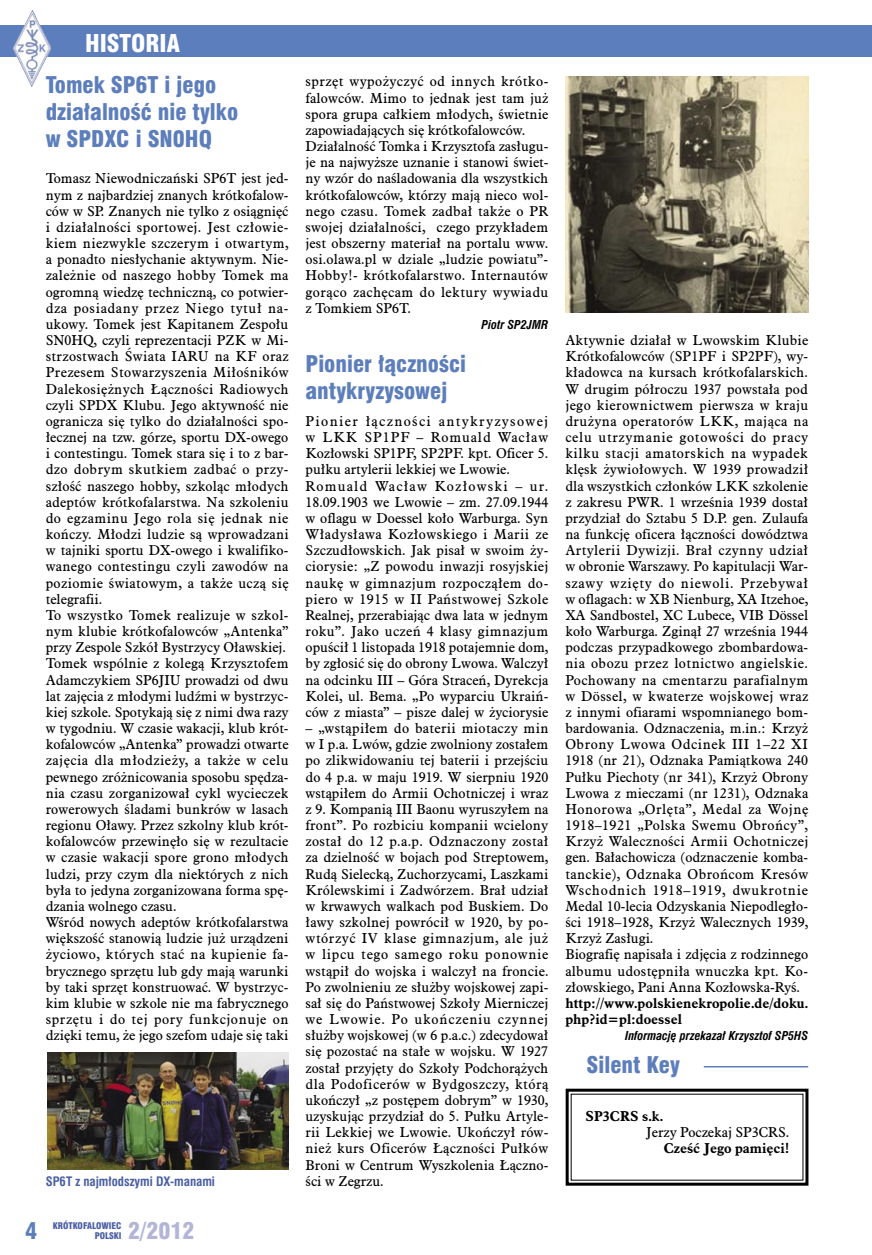
<style>
.page{position:relative;width:872px;height:1255px;background:#fff}
.page>*{position:absolute;margin:0;border:0;box-sizing:border-box;transform-origin:0 0}
.podpis{font:24px "Swis 721 Blk Cn EU";color:#fff}
.tyt1{font:22.5px/27px "Swis 721 Blk Cn EU";color:#5d7ebc}
.t1{font:22.5px "Swis 721 Blk Cn EU";color:#b2b5d7}
.body_bez_wciecia{font:12.75px/16.2px "Aldine 721 PL";color:#000;text-align:justify}
.body_bez_wciecia-2{font:700 12.75px/16.2px "Aldine 721 PL";letter-spacing:.01em;color:#000}
.body{font:12.75px/16.2px "Aldine 721 PL";color:#000;text-align:right}
.body-2{font:700 12.75px "Aldine 721 PL";color:#000}
.autor{font:italic 700 12px "Swis 721 Cn EU";color:#000}
.podpis-2{font:700 12px "Swis 721 Cn PL";color:#495ea4}
.t2{font:9px/10.2px "Swis 721 Blk Cn EU";color:#495ea4;text-align:right}
.s1{font-weight:700}
</style>
<div class="page">
<div style="left:0;top:25px;width:872px;height:32px;background:#5d7ebc"></div>
<img style="left:13px;top:10px;width:39px;height:77px">
<svg style="left:565px;top:1088px;width:244px;height:98px"></svg>
<hr style="left:704px;top:1065px;width:104px;height:2px;background:#5d7ebc">
<img style="left:47px;top:1052px;width:241px;height:117px">
<img style="left:565px;top:76px;width:243px;height:237px">
<p class="podpis" style="left:85px;top:28px;width:96px">HISTORIA</p>
<p class="tyt1" style="left:46px;top:73px;width:194px">Tomek SP6T i jego działalność nie tylko w SPDXC i SN0HQ</p>
<p class="body_bez_wciecia" style="left:46px;top:170px;width:244px">Tomasz Niewodniczański SP6T jest jed&shy;nym z najbardziej znanych krótkofalow&shy;ców w SP. Znanych nie tylko z osiągnięć i działalności sportowej. Jest człowie&shy;kiem niezwykle szczerym i otwartym, a ponadto niesłychanie aktywnym. Nie&shy;zależnie od naszego hobby Tomek ma ogromną wiedzę techniczną, co potwier&shy;dza posiadany przez Niego tytuł na&shy;ukowy. Tomek jest Kapitanem Zespołu SN0HQ, czyli reprezentacji PZK w Mi&shy;strzostwach Świata IARU na KF oraz Prezesem Stowarzyszenia Miłośników Dalekosiężnych Łączności Radiowych czyli SPDX Klubu. Jego aktywność nie ogranicza się tylko do działalności spo&shy;łecznej na tzw. górze, sportu DX-owego i contestingu. Tomek stara się i to z bar&shy;dzo dobrym skutkiem zadbać o przy&shy;szłość naszego hobby, szkoląc młodych adeptów krótkofalarstwa. Na szkoleniu do egzaminu Jego rola się jednak nie kończy. Młodzi ludzie są wprowadzani w tajniki sportu DX-owego i kwalifiko&shy;wanego contestingu czyli zawodów na poziomie światowym, a także uczą się telegrafii.</p>
<p class="body_bez_wciecia" style="left:46px;top:606px;width:244px">To wszystko Tomek realizuje w szkol&shy;nym klubie krótkofalowców „Antenka” przy Zespole Szkół Bystrzycy Oławskiej.</p>
<p class="body_bez_wciecia" style="left:46px;top:655px;width:244px">Tomek wspólnie z kolegą Krzysztofem Adamczykiem SP6JIU prowadzi od dwu lat zajęcia z młodymi ludźmi w bystrzyc&shy;kiej szkole. Spotykają się z nimi dwa razy w tygodniu. W czasie wakacji, klub krót&shy;kofalowców „Antenka” prowadzi otwarte zajęcia dla młodzieży, a także w celu pewnego zróżnicowania sposobu spędza&shy;nia czasu zorganizował cykl wycieczek rowerowych śladami bunkrów w lasach regionu Oławy. Przez szkolny klub krót&shy;kofalowców przewinęło się w rezultacie w czasie wakacji spore grono młodych ludzi, przy czym dla niektórych z nich była to jedyna zorganizowana forma spę&shy;dzania wolnego czasu.</p>
<p class="body_bez_wciecia" style="left:46px;top:913px;width:244px">Wśród nowych adeptów krótkofalarstwa większość stanowią ludzie już urządzeni życiowo, których stać na kupienie fa&shy;brycznego sprzętu lub gdy mają warunki by taki sprzęt konstruować. W bystrzyc&shy;kim klubie w szkole nie ma fabrycznego sprzętu i do tej pory funkcjonuje on dzięki temu, że jego szefom udaje się taki</p>
<p class="podpis-2" style="left:46px;top:1173px;width:171px">SP6T z najmłodszymi DX-manami</p>
<h2 class="tyt1" style="left:25px;top:1218px;width:14px">4</h2>
<p class="t2" style="left:53px;top:1220px;width:70px">KRÓTKOFALOWIEC<br>POLSKI</p>
<h2 class="t1" style="left:128px;top:1216px;width:68px">2/2012</h2>
<p class="body_bez_wciecia" style="left:305px;top:73px;width:244px">sprzęt wypożyczyć od innych krótko&shy;falowców. Mimo to jednak jest tam już spora grupa całkiem młodych, świetnie zapowiadających się krótkofalowców.</p>
<p class="body_bez_wciecia" style="left:305px;top:138px;width:244px">Działalność Tomka i Krzysztofa zasługu&shy;je na najwyższe uznanie i stanowi świet&shy;ny wzór do naśladowania dla wszystkich krótkofalowców, którzy mają nieco wol&shy;nego czasu. Tomek zadbał także o PR swojej działalności, czego przykładem jest obszerny materiał na portalu www. osi.olawa.pl w dziale „ludzie powiatu”- Hobby!- krótkofalarstwo. Internautów gorąco zachęcam do lektury wywiadu z Tomkiem SP6T.</p>
<p class="autor" style="left:481px;top:317px;width:68px">Piotr SP2JMR</p>
<p class="tyt1" style="left:305px;top:351px;width:162px">Pionier łączności antykryzysowej</p>
<p class="body_bez_wciecia" style="left:305px;top:412px;width:244px">Pionier łączności antykryzysowej w LKK SP1PF – Romuald Wacław Kozłowski SP1PF, SP2PF. kpt. Oficer 5. pułku artylerii lekkiej we Lwowie.</p>
<p class="body_bez_wciecia" style="left:305px;top:477px;width:244px">Romuald Wacław Kozłowski – ur.<br>18.09.1903 we Lwowie – zm. 27.09.1944 w oflagu w Doessel koło Warburga. Syn Władysława Kozłowskiego i Marii ze Szczudłowskich. Jak pisał w swoim ży&shy;ciorysie: „Z powodu inwazji rosyjskiej naukę w gimnazjum rozpocząłem do&shy;piero w 1915 w II Państwowej Szkole Realnej, przerabiając dwa lata w jednym roku”. Jako uczeń 4 klasy gimnazjum opuścił 1 listopada 1918 potajemnie dom, by zgłosić się do obrony Lwowa. Walczył na odcinku III – Góra Straceń, Dyrekcja Kolei, ul. Bema. „Po wyparciu Ukraiń&shy;ców z miasta” – pisze dalej w życiorysie</p>
<p class="body_bez_wciecia" style="left:305px;top:719px;width:244px">– „wstąpiłem do baterii miotaczy min w I p.a. Lwów, gdzie zwolniony zostałem po zlikwidowaniu tej baterii i przejściu do 4 p.a. w maju 1919. W sierpniu 1920 wstąpiłem do Armii Ochotniczej i wraz z 9. Kompanią III Baonu wyruszyłem na front”. Po rozbiciu kompanii wcielony został do 12 p.a.p. Odznaczony został za dzielność w bojach pod Streptowem, Rudą Sielecką, Zuchorzycami, Laszkami Królewskimi i Zadwórzem. Brał udział w krwawych walkach pod Buskiem. Do ławy szkolnej powrócił w 1920, by po&shy;wtórzyć IV klase gimnazjum, ale już w lipcu tego samego roku ponownie wstąpił do wojska i walczył na froncie.<br>Po zwolnieniu ze służby wojskowej zapi&shy;sał się do Państwowej Szkoły Mierniczej we Lwowie. Po ukończeniu czynnej służby wojskowej (w 6 p.a.c.) zdecydował się pozostać na stałe w wojsku. W 1927 został przyjęty do Szkoły Podchorążych dla Podoficerów w Bydgoszczy, którą ukończył „z postępem dobrym” w 1930, uzyskując przydział do 5. Pułku Artyle&shy;rii Lekkiej we Lwowie. Ukończył rów&shy;nież kurs Oficerów Łączności Pułków Broni w Centrum Wyszkolenia Łączno&shy;ści w Zegrzu.</p>
<p class="body_bez_wciecia" style="left:565px;top:332px;width:244px">Aktywnie działał w Lwowskim Klubie Krótkofalowców (SP1PF i SP2PF), wy&shy;kładowca na kursach krótkofalarskich.<br>W drugim półroczu 1937 powstała pod jego kierownictwem pierwsza w kraju drużyna operatorów LKK, mająca na celu utrzymanie gotowości do pracy kilku stacji amatorskich na wypadek klęsk żywiołowych. W 1939 prowadził dla wszystkich członków LKK szkolenie z zakresu PWR. 1 września 1939 dostał przydział do Sztabu 5 D.P. gen. Zulaufa na funkcję oficera łączności dowództwa Artylerii Dywizji. Brał czynny udział w obronie Warszawy. Po kapitulacji War&shy;szawy wzięty do niewoli. Przebywał w oflagach: w XB Nienburg, XA Itzehoe, XA Sandbostel, XC Lubece, VIB Dössel koło Warburga. Zginął 27 września 1944 podczas przypadkowego zbombardowa&shy;nia obozu przez lotnictwo angielskie.<br>Pochowany na cmentarzu parafialnym w Dössel, w kwaterze wojskowej wraz z innymi ofiarami wspomnianego bom&shy;bardowania. Odznaczenia, m.in.: Krzyż Obrony Lwowa Odcinek III 1–22 XI 1918 (nr 21), Odznaka Pamiątkowa 240<br>Pułku Piechoty (nr 341), Krzyż Obrony Lwowa z mieczami (nr 1231), Odznaka Honorowa „Orlęta”, Medal za Wojnę 1918–1921 „Polska Swemu Obrońcy”, Krzyż Waleczności Armii Ochotniczej gen. Bałachowicza (odznaczenie komba&shy;tanckie), Odznaka Obrońcom Kresów Wschodnich 1918–1919, dwukrotnie Medal 10-lecia Odzyskania Niepodległo&shy;ści 1918–1928, Krzyż Walecznych 1939, Krzyż Zasługi.</p>
<p class="body_bez_wciecia" style="left:565px;top:946px;width:244px">Biografię napisała i zdjęcia z rodzinnego albumu udostępniła wnuczka kpt. Ko&shy;złowskiego, Pani Anna Kozłowska-Ryś.</p>
<p class="body_bez_wciecia-2" style="left:565px;top:994px;width:244px">http://www.polskienekropolie.de/doku. php?id=pl:doessel</p>
<p class="autor" style="left:625px;top:1028px;width:185px">Informację przekazał Krzysztof SP5HS</p>
<p class="tyt1" style="left:586px;top:1052px;width:95px">Silent Key</p>
<p class="body-2" style="left:585px;top:1107px;width:79px">SP3CRS s.k.</p>
<p class="body" style="left:646px;top:1123px;width:145px">Jerzy Poczekaj SP3CRS.<br><span class="s1">Cześć Jego pamięci!</span></p>
</div>
